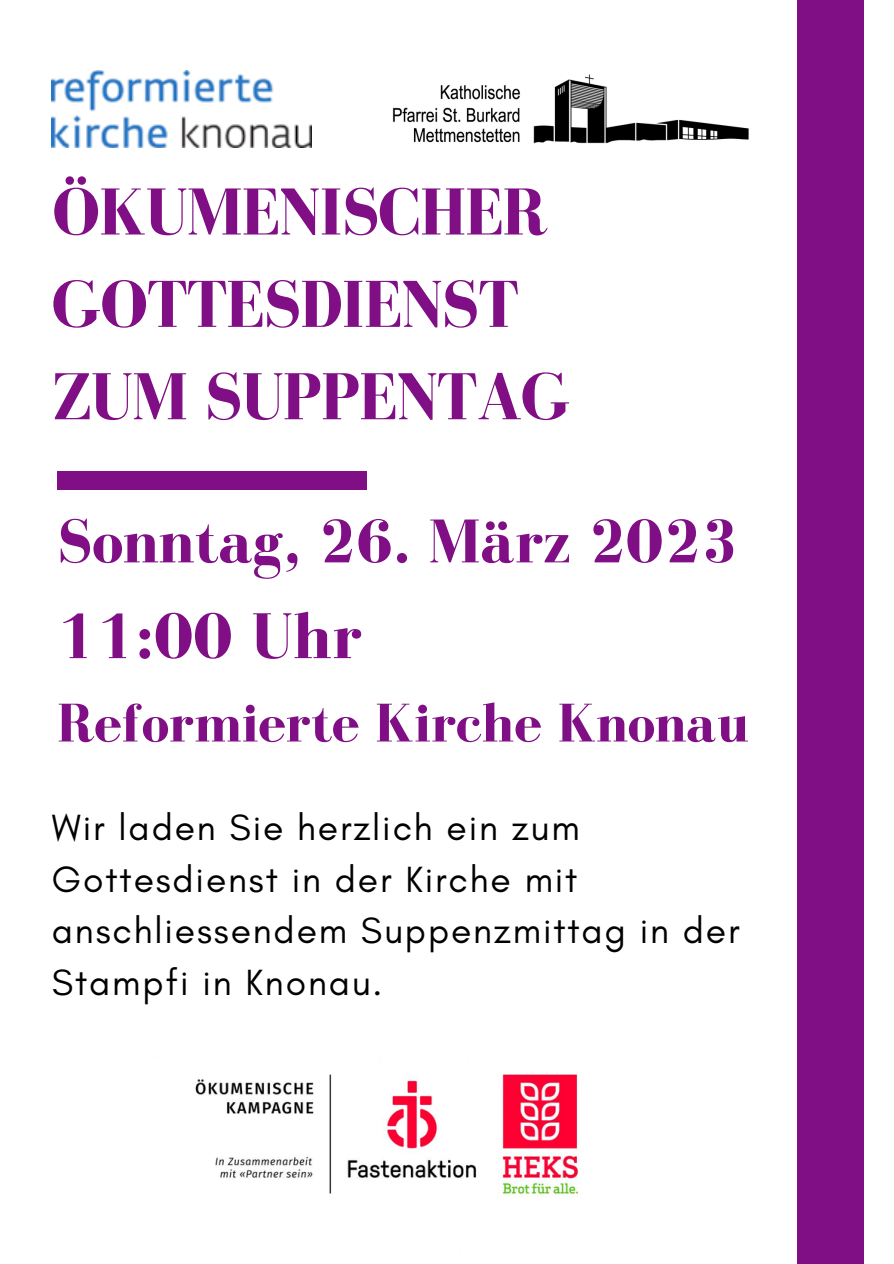
<style>
.page{position:relative;width:894px;height:1264px;background:#fff}
.page>*{position:absolute;margin:0;border:0;box-sizing:border-box;transform-origin:0 0}
.t1{font:700 68.1px/92.4px "Bodoni FLF";letter-spacing:-.02em;color:#800f86}
.t2{font:700 66.45px "Bodoni FLF";color:#800f86}
.t3{font:700 63.45px "Bodoni FLF";color:#800f86}
.t4{font:700 55.95px "Bodoni FLF";color:#800f86}
.t5{font:37.2px/51.8px "Glacial Indifference";letter-spacing:.05em;color:#000}
</style>
<div class="page">
<div style="left:57px;top:471px;width:310px;height:18px;background:#800f86"></div>
<div style="left:797px;top:0;width:66px;height:1263px;background:#800f86"></div>
<img style="left:195px;top:1074px;width:384px;height:123px">
<img style="left:52px;top:70px;width:259px;height:78px">
<img style="left:392px;top:74px;width:357px;height:70px">
<h1 class="t1" style="left:52px;top:165px;width:519px">ÖKUMENISCHER<br>GOTTESDIENST<br>ZUM SUPPENTAG</h1>
<h3 class="t3" style="left:57px;top:507px;width:682px">Sonntag, 26. März 2023</h3>
<h2 class="t2" style="left:57px;top:600px;width:307px">11:00 Uhr</h2>
<h3 class="t4" style="left:57px;top:692px;width:693px">Reformierte Kirche Knonau</h3>
<p class="t5" style="left:52px;top:800px;width:689px">Wir laden Sie herzlich ein zum<br>Gottesdienst in der Kirche mit anschliessendem Suppenzmittag in der<br>Stampfi in Knonau.</p>
</div>
